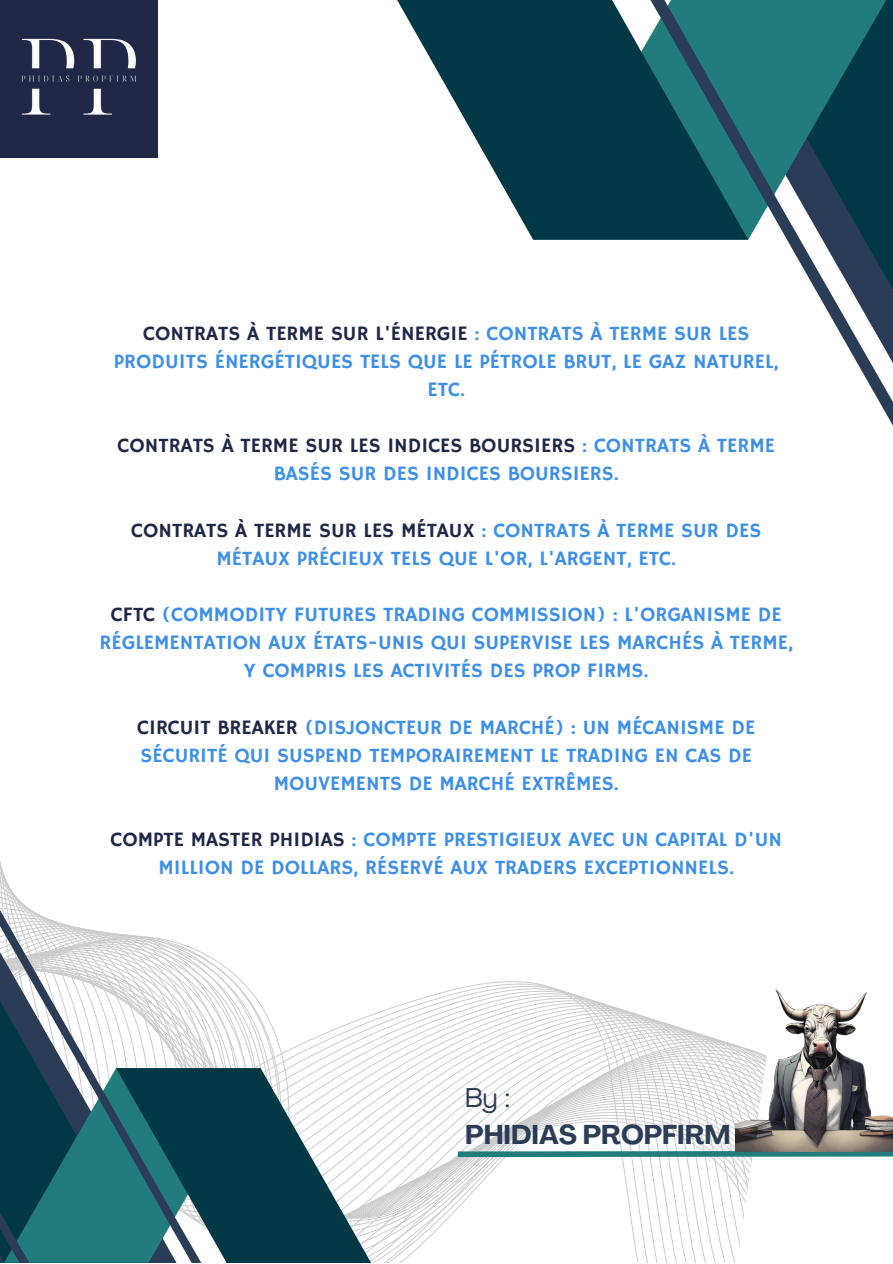
<style>
.page{position:relative;width:893px;height:1264px;background:#fff}
.page>*{position:absolute;margin:0;border:0;box-sizing:border-box;transform-origin:0 0}
.t1{font:700 26.85px "Agrandir";color:#2b3c56}
.t2{font:26.85px "Agrandir";color:#2b3c56}
.t3{font:20.55px/28px "Hammersmith One";color:#3e8fe7;text-align:center}
.s1{color:#202747}
</style>
<div class="page">
<svg style="left:215px;top:959px;width:537px;height:303px"></svg>
<svg style="left:215px;top:1068px;width:169px;height:194px;fill:#003845"></svg>
<svg style="left:0;top:861px;width:215px;height:401px"></svg>
<svg style="left:397px;top:0;width:204px;height:240px;fill:#003845"></svg>
<svg style="left:601px;top:0;width:291px;height:424px"></svg>
<svg style="left:452px;top:1148px;width:440px;height:11px"></svg>
<img style="left:0;top:0;width:157px;height:157px">
<img style="left:735px;top:984px;width:157px;height:166px">
<p class="t3" style="left:114px;top:320px;width:666px"><span class="s1">CONTRATS À TERME SUR L'ÉNERGIE</span> : CONTRATS À TERME SUR LES<br>PRODUITS ÉNERGÉTIQUES TELS QUE LE PÉTROLE BRUT, LE GAZ NATUREL,<br>ETC.</p>
<p class="t3" style="left:118px;top:432px;width:659px"><span class="s1">CONTRATS À TERME SUR LES INDICES BOURSIERS</span> : CONTRATS À TERME<br>BASÉS SUR DES INDICES BOURSIERS.</p>
<p class="t3" style="left:131px;top:517px;width:631px"><span class="s1">CONTRATS À TERME SUR LES MÉTAUX</span> : CONTRATS À TERME SUR DES<br>MÉTAUX PRÉCIEUX TELS QUE L'OR, L'ARGENT, ETC.</p>
<p class="t3" style="left:99px;top:601px;width:695px"><span class="s1">CFTC</span> (COMMODITY FUTURES TRADING COMMISSION) : L'ORGANISME DE<br>RÉGLEMENTATION AUX ÉTATS-UNIS QUI SUPERVISE LES MARCHÉS À TERME,<br>Y COMPRIS LES ACTIVITÉS DES PROP FIRMS.</p>
<p class="t3" style="left:137px;top:713px;width:619px"><span class="s1">CIRCUIT BREAKER</span> (DISJONCTEUR DE MARCHÉ) : UN MÉCANISME DE<br>SÉCURITÉ QUI SUSPEND TEMPORAIREMENT LE TRADING EN CAS DE<br>MOUVEMENTS DE MARCHÉ EXTRÊMES.</p>
<p class="t3" style="left:111px;top:826px;width:673px"><span class="s1">COMPTE MASTER PHIDIAS</span> : COMPTE PRESTIGIEUX AVEC UN CAPITAL D'UN<br>MILLION DE DOLLARS, RÉSERVÉ AUX TRADERS EXCEPTIONNELS.</p>
<p class="t2" style="left:465px;top:1087px;width:46px">By :</p>
<p class="t1" style="left:465px;top:1123px;width:267px">PHIDIAS PROPFIRM</p>
</div>
